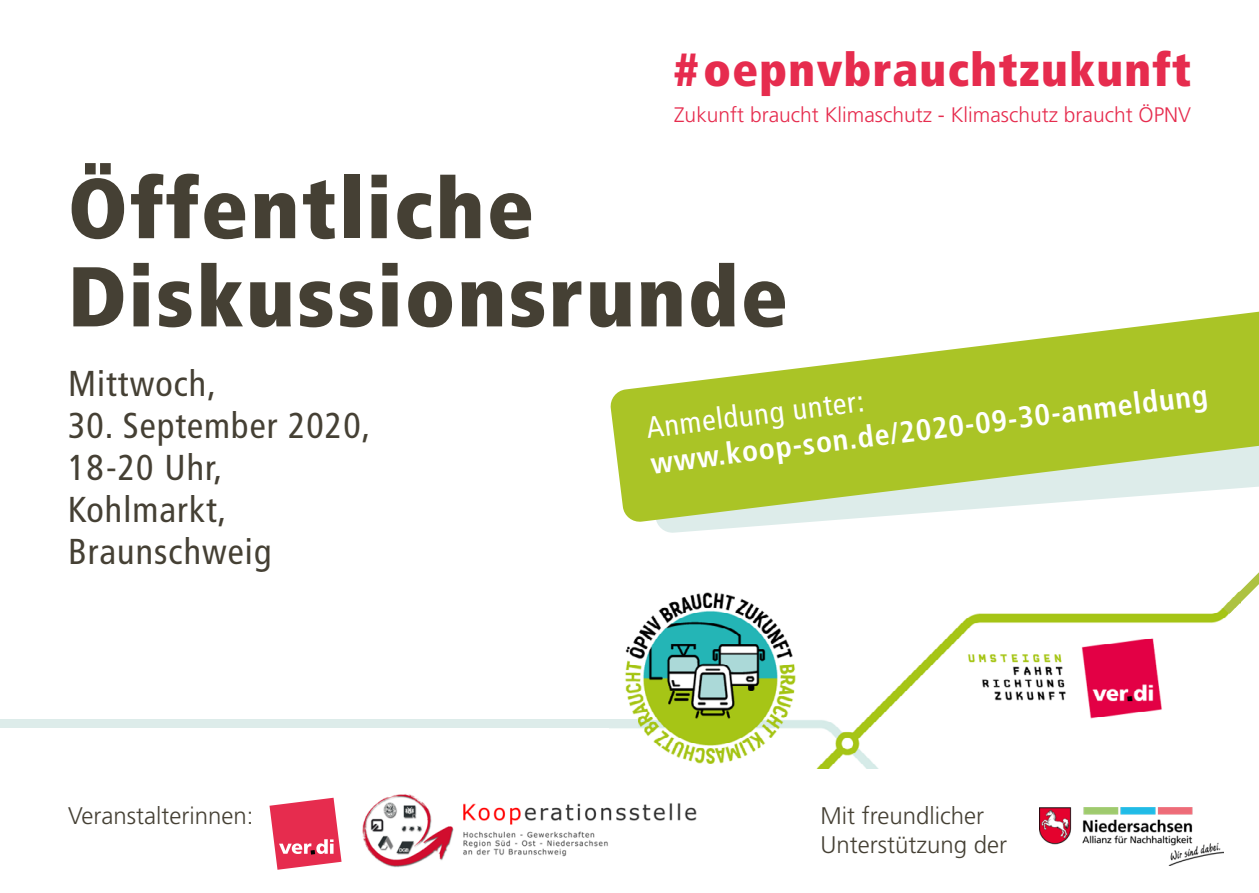
<style>
.page{position:relative;width:1259px;height:893px;background:#fff}
.page>*{position:absolute;margin:0;border:0;box-sizing:border-box;transform-origin:0 0}
.t1{font:900 condensed 84.6px/88.2px "Frutiger";letter-spacing:.03em;color:#454034}
.t2{font:900 condensed 46.5px "Frutiger";letter-spacing:.03em;color:#e62c4e}
.t3{font:condensed 36px/42px "Frutiger";letter-spacing:.03em;color:#454034}
.t4{font:700 condensed 30px "Frutiger";color:#fff}
.t5{font:condensed 30px "Frutiger";color:#fff}
.t6{font:300 24px/28.8px "Frutiger";color:#454034}
.t7{font:300 21px "Frutiger";color:#e62c4e}
</style>
<div class="page">
<svg style="left:657px;top:523px;width:136px;height:10px"></svg>
<img style="left:609px;top:592px;width:620px;height:177px">
<div style="left:0;top:720px;width:637px;height:8px;background:#ddecea"></div>
<svg style="left:1223px;top:572px;width:36px;height:42px"></svg>
<img style="left:362px;top:794px;width:335px;height:73px">
<svg style="left:269px;top:798px;width:72px;height:72px"></svg>
<img style="left:1039px;top:807px;width:184px;height:59px">
<svg style="left:610px;top:311px;width:649px;height:212px;fill:#aac426"></svg>
<p class="t2" style="left:674px;top:41px;width:518px">#oepnvbrauchtzukunft</p>
<p class="t7" style="left:674px;top:103px;width:518px">Zukunft braucht Klimaschutz - Klimaschutz braucht ÖPNV</p>
<p class="t1" style="left:68px;top:164px;width:721px">Öffentliche<br>Diskussionsrunde</p>
<p class="t3" style="left:68px;top:362px;width:149px">Mittwoch,</p>
<p class="t3" style="left:68px;top:404px;width:304px">30. September 2020,<br>18-20 Uhr,</p>
<p class="t3" style="left:68px;top:488px;width:160px">Kohlmarkt,</p>
<p class="t3" style="left:68px;top:530px;width:205px">Braunschweig</p>
<p class="t4" style="left:648px;top:446px;width:562px;rotate:-7deg">www.koop-son.de/2020-09-30-anmeldung</p>
<p class="t5" style="left:644px;top:410px;width:221px;rotate:-7deg">Anmeldung unter:</p>
<p class="t6" style="left:68px;top:801px;width:187px">Veranstalterinnen:</p>
<p class="t6" style="left:820px;top:801px;width:188px">Mit freundlicher<br>Unterstützung der</p>
</div>
